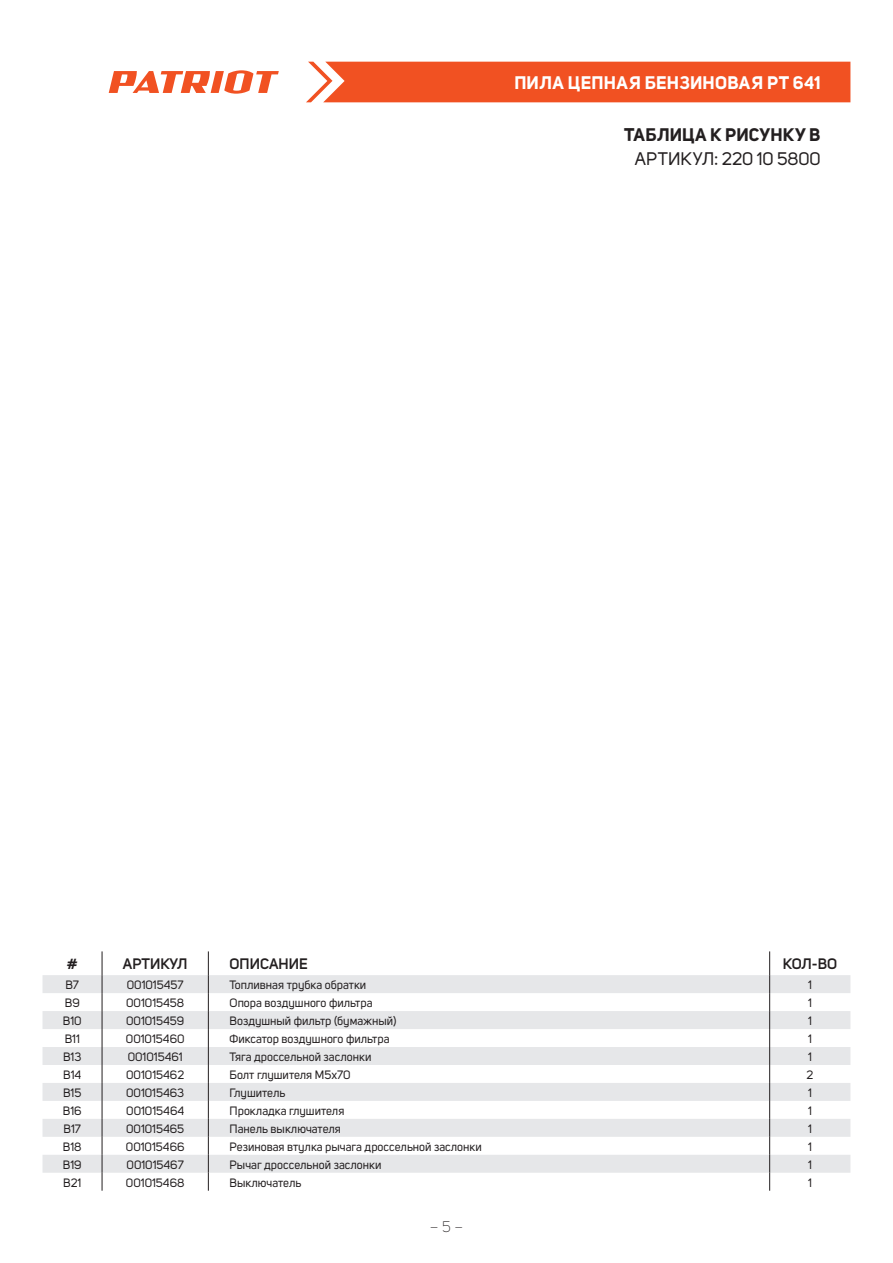
<style>
.page{position:relative;width:893px;height:1263px;background:#fff}
.page>*{position:absolute;margin:0;border:0;box-sizing:border-box;transform-origin:0 0}
.t1{font:700 18px "Uni Sans";letter-spacing:.02em;color:#fff}
.t2{font:18px "Uni Sans";color:#231f20}
.t3{font:700 18px "Uni Sans";letter-spacing:.02em;color:#231f20}
.t4{font:600 15px "Uni Sans";color:#231f20}
.t5{font:300 15px "Uni Sans";color:#231f20}
.t6{font:12px "Uni Sans";color:#231f20}
</style>
<div class="page">
<div style="left:306px;top:62px;width:544px;height:40px;background:#f15122"></div>
<svg style="left:109px;top:70px;width:170px;height:24px"></svg>
<svg style="left:43px;top:975px;width:807px;height:198px;fill:#e6e7e9"></svg>
<svg style="left:102px;top:951px;width:1px;height:240px"></svg>
<svg style="left:208px;top:951px;width:1px;height:240px"></svg>
<svg style="left:769px;top:951px;width:1px;height:240px"></svg>
<h1 class="t1" style="left:514px;top:72px;width:308px">ПИЛА ЦЕПНАЯ БЕНЗИНОВАЯ PT 641</h1>
<h1 class="t3" style="left:624px;top:123px;width:198px">ТАБЛИЦА К РИСУНКУ B</h1>
<h1 class="t2" style="left:635px;top:148px;width:188px">АРТИКУЛ: 220 10 5800</h1>
<p class="t4" style="left:67px;top:955px;width:12px">#</p>
<p class="t4" style="left:123px;top:955px;width:66px">АРТИКУЛ</p>
<p class="t4" style="left:230px;top:955px;width:80px">ОПИСАНИЕ</p>
<p class="t4" style="left:783px;top:955px;width:56px">КОЛ-ВО</p>
<p class="t6" style="left:66px;top:978px;width:15px">B7</p>
<p class="t6" style="left:127px;top:978px;width:58px">001015457</p>
<p class="t6" style="left:230px;top:978px;width:138px">Топливная трубка обратки</p>
<p class="t6" style="left:808px;top:978px;width:5px">1</p>
<p class="t6" style="left:65px;top:996px;width:16px">B9</p>
<p class="t6" style="left:126px;top:996px;width:60px">001015458</p>
<p class="t6" style="left:230px;top:996px;width:144px">Опора воздушного фильтра</p>
<p class="t6" style="left:808px;top:996px;width:5px">1</p>
<p class="t6" style="left:63px;top:1014px;width:20px">B10</p>
<p class="t6" style="left:126px;top:1014px;width:60px">001015459</p>
<p class="t6" style="left:230px;top:1014px;width:168px">Воздушный фильтр (бумажный)</p>
<p class="t6" style="left:808px;top:1014px;width:5px">1</p>
<p class="t6" style="left:65px;top:1032px;width:17px">B11</p>
<p class="t6" style="left:126px;top:1032px;width:60px">001015460</p>
<p class="t6" style="left:230px;top:1032px;width:161px">Фиксатор воздушного фильтра</p>
<p class="t6" style="left:808px;top:1032px;width:5px">1</p>
<p class="t6" style="left:63px;top:1049px;width:20px">B13</p>
<p class="t6" style="left:128px;top:1049px;width:56px">001015461</p>
<p class="t6" style="left:230px;top:1049px;width:143px">Тяга дроссельной заслонки</p>
<p class="t6" style="left:808px;top:1049px;width:5px">1</p>
<p class="t6" style="left:63px;top:1067px;width:20px">B14</p>
<p class="t6" style="left:126px;top:1067px;width:60px">001015462</p>
<p class="t6" style="left:230px;top:1067px;width:123px">Болт глушителя М5х70</p>
<p class="t6" style="left:807px;top:1067px;width:8px">2</p>
<p class="t6" style="left:63px;top:1085px;width:20px">B15</p>
<p class="t6" style="left:126px;top:1085px;width:60px">001015463</p>
<p class="t6" style="left:230px;top:1085px;width:57px">Глушитель</p>
<p class="t6" style="left:808px;top:1085px;width:5px">1</p>
<p class="t6" style="left:63px;top:1103px;width:20px">B16</p>
<p class="t6" style="left:126px;top:1103px;width:59px">001015464</p>
<p class="t6" style="left:230px;top:1103px;width:116px">Прокладка глушителя</p>
<p class="t6" style="left:808px;top:1103px;width:5px">1</p>
<p class="t6" style="left:64px;top:1121px;width:19px">B17</p>
<p class="t6" style="left:126px;top:1121px;width:60px">001015465</p>
<p class="t6" style="left:230px;top:1121px;width:113px">Панель выключателя</p>
<p class="t6" style="left:808px;top:1121px;width:5px">1</p>
<p class="t6" style="left:63px;top:1139px;width:20px">B18</p>
<p class="t6" style="left:126px;top:1139px;width:60px">001015466</p>
<p class="t6" style="left:230px;top:1139px;width:254px">Резиновая втулка рычага дроссельной заслонки</p>
<p class="t6" style="left:808px;top:1139px;width:5px">1</p>
<p class="t6" style="left:63px;top:1157px;width:20px">B19</p>
<p class="t6" style="left:127px;top:1157px;width:59px">001015467</p>
<p class="t6" style="left:230px;top:1157px;width:153px">Рычаг дроссельной заслонки</p>
<p class="t6" style="left:808px;top:1157px;width:5px">1</p>
<p class="t6" style="left:63px;top:1175px;width:20px">B21</p>
<p class="t6" style="left:126px;top:1175px;width:60px">001015468</p>
<p class="t6" style="left:230px;top:1175px;width:73px">Выключатель</p>
<p class="t6" style="left:808px;top:1175px;width:5px">1</p>
<p class="t5" style="left:430px;top:1218px;width:35px">– 5 –</p>
</div>
